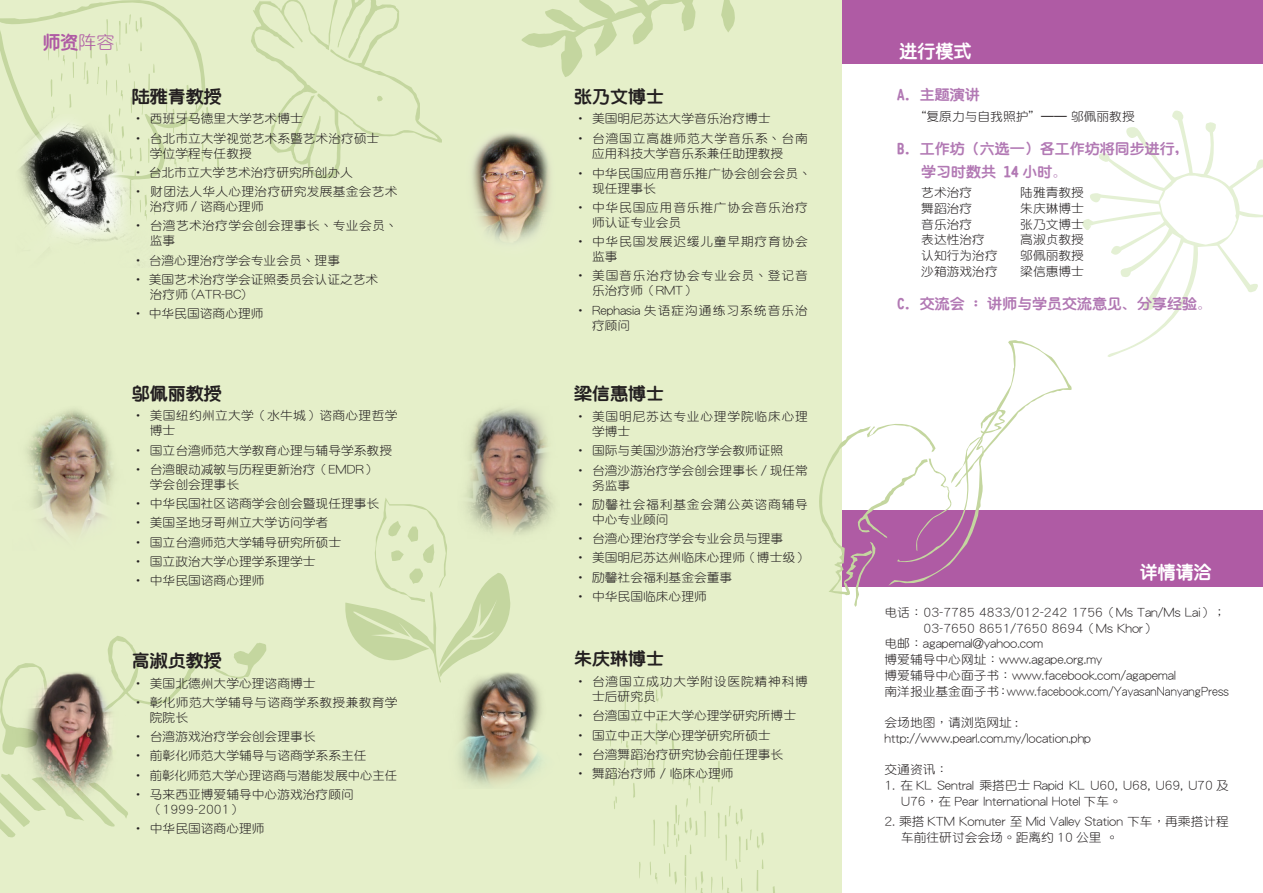
<style>
.page{position:relative;width:1263px;height:893px;background:#fff}
.page>*{position:absolute;margin:0;border:0;box-sizing:border-box;transform-origin:0 0}
.t1{font:800 18px "S Yen Round";color:#fff}
.t2{font:800 18px "S Yen Round";color:#af5ba4}
.t3{font:800 17.1px "S Yen Round";color:#231f20;scale:1.05 1}
.t4{font:800 14.25px "S Yen Round";color:#b279b4;scale:1.05 1}
.t5{font:12.15px/15px "DFP Yuan W3 GB5";color:#231f20;scale:1.05 1}
.t6{font:12.15px/15px "DFP Yuan W3 GB5";letter-spacing:.06em;color:#231f20;scale:1.05 1}
.t7{font:12.15px/15px "DFP Yuan W3 GB5";letter-spacing:.025em;color:#231f20;scale:1.05 1}
.t8{font:12.15px/15px "DFP Yuan W3 GB5";letter-spacing:.02em;color:#231f20;scale:1.05 1}
.t9{font:12.15px/15px "DFP Yuan W3 GB5";letter-spacing:.065em;color:#231f20;scale:1.05 1}
.t10{font:12.15px/15px "DFP Yuan W3 GB5";letter-spacing:.08em;color:#231f20;scale:1.05 1}
.s1{font-family:"DFP Yuan W3 GB5";font-weight:400}
</style>
<div class="page">
<div style="left:842px;top:0;width:421px;height:64px;background:#af5ba4"></div>
<div style="left:0;top:0;width:842px;height:893px;background:#e5efc9"></div>
<svg style="left:217px;top:157px;width:2px;height:12px"></svg>
<svg style="left:0;top:0;width:209px;height:210px"></svg>
<svg style="left:251px;top:0;width:191px;height:179px"></svg>
<svg style="left:0;top:636px;width:266px;height:119px"></svg>
<svg style="left:773px;top:886px;width:2px;height:7px"></svg>
<svg style="left:610px;top:683px;width:154px;height:210px"></svg>
<svg style="left:345px;top:498px;width:165px;height:185px"></svg>
<svg style="left:521px;top:0;width:214px;height:77px"></svg>
<svg style="left:1082px;top:110px;width:181px;height:247px"></svg>
<svg style="left:0;top:774px;width:128px;height:63px"></svg>
<img style="left:9px;top:115px;width:146px;height:151px">
<img style="left:447px;top:659px;width:95px;height:127px">
<img style="left:457px;top:408px;width:97px;height:147px">
<img style="left:471px;top:132px;width:79px;height:110px">
<img style="left:26px;top:409px;width:88px;height:126px">
<img style="left:13px;top:659px;width:115px;height:145px">
<div style="left:842px;top:510px;width:421px;height:77px;background:#af5ba4"></div>
<svg style="left:819px;top:340px;width:253px;height:267px"></svg>
<p class="t2" style="left:43px;top:33px;width:73px">師資<span class="s1">陣容</span></p>
<p class="t3" style="left:132px;top:87px;width:87px">陸雅青教授</p>
<p class="t5" style="left:132px;top:111px;width:164px">• 西班牙馬德裡大學藝術博士</p>
<p class="t5" style="left:132px;top:131px;width:237px">• 台北市立大學視覺藝術系暨藝術治療碩士</p>
<p class="t5" style="left:150px;top:146px;width:99px">學位學程專任教授</p>
<p class="t5" style="left:132px;top:165px;width:212px">• 台北市立大學藝術治療研究所創辦人</p>
<p class="t8" style="left:150px;top:184px;width:237px;text-indent:-18px">• 財團法人華人心理治療研究發展基金會藝術治療師 / 諮商心理師</p>
<p class="t7" style="left:150px;top:218px;width:237px;text-indent:-18px">• 台灣藝術治療學會創會理事長、專業會員、監事</p>
<p class="t5" style="left:132px;top:253px;width:200px">• 台灣心理治療學會專業會員、理事</p>
<p class="t5" style="left:132px;top:272px;width:236px">• 美國藝術治療學會証照委員會認証之藝術</p>
<p class="t5" style="left:150px;top:287px;width:93px">治療師 (ATR-BC)</p>
<p class="t5" style="left:132px;top:306px;width:127px">• 中華民國諮商心理師</p>
<p class="t3" style="left:132px;top:384px;width:87px">鄔佩麗教授</p>
<p class="t7" style="left:150px;top:408px;width:237px;text-indent:-18px">• 美國紐約州立大學（水牛城）諮商心理哲學博士</p>
<p class="t5" style="left:132px;top:443px;width:249px">• 國立台灣師范大學教育心理與輔導學系教授</p>
<p class="t5" style="left:132px;top:462px;width:234px">• 台灣眼動減敏與歷程更新治療（EMDR）</p>
<p class="t5" style="left:150px;top:477px;width:86px">學會創會理事長</p>
<p class="t5" style="left:132px;top:496px;width:237px">• 中華民國社區諮商學會創會暨現任理事長</p>
<p class="t5" style="left:132px;top:515px;width:189px">• 美國聖地牙哥州立大學訪問學者</p>
<p class="t5" style="left:132px;top:535px;width:201px">• 國立台灣師范大學輔導研究所碩士</p>
<p class="t5" style="left:132px;top:554px;width:177px">• 國立政治大學心理學系理學士</p>
<p class="t5" style="left:132px;top:573px;width:128px">• 中華民國諮商心理師</p>
<p class="t3" style="left:132px;top:651px;width:87px">高淑貞教授</p>
<p class="t5" style="left:132px;top:675px;width:177px">• 美國北德州大學心理諮商博士</p>
<p class="t7" style="left:150px;top:695px;width:237px;text-indent:-18px">• 彰化師范大學輔導與諮商學系教授兼教育學院院長</p>
<p class="t5" style="left:132px;top:729px;width:177px">• 台灣游戲治療學會創會理事長</p>
<p class="t5" style="left:132px;top:748px;width:225px">• 前彰化師范大學輔導與諮商學系系主任</p>
<p class="t5" style="left:132px;top:767px;width:254px">• 前彰化師范大學心理諮商與潛能發展中心主任</p>
<p class="t5" style="left:132px;top:787px;width:213px">• 馬來西亞博愛輔導中心游戲治療顧問</p>
<p class="t5" style="left:150px;top:802px;width:90px">（1999-2001）</p>
<p class="t5" style="left:132px;top:821px;width:128px">• 中華民國諮商心理師</p>
<p class="t3" style="left:574px;top:87px;width:87px">張乃文博士</p>
<p class="t5" style="left:574px;top:111px;width:189px">• 美國明尼蘇達大學音樂治療博士</p>
<p class="t5" style="left:574px;top:131px;width:224px;text-align:center">• 台灣國立高雄師范大學音樂系、台南應用科技大學音樂系兼任助理教授</p>
<p class="t5" style="left:592px;top:166px;width:210px;text-indent:-18px">• 中華民國應用音樂推廣協會創會會員、現任理事長</p>
<p class="t6" style="left:592px;top:200px;width:207px;text-indent:-18px">• 中華民國應用音樂推廣協會音樂治療師認証專業會員</p>
<p class="t6" style="left:592px;top:234px;width:207px;text-indent:-18px">• 中華民國發展遲緩兒童早期療育協會監事</p>
<p class="t9" style="left:592px;top:268px;width:207px;text-indent:-18px">• 美國音樂治療協會專業會員、登記音樂治療師（RMT）</p>
<p class="t10" style="left:592px;top:303px;width:207px;text-indent:-18px">• Rephasia 失語症溝通練習系統音樂治療顧問</p>
<p class="t3" style="left:574px;top:385px;width:87px">梁信惠博士</p>
<p class="t6" style="left:592px;top:409px;width:207px;text-indent:-18px">• 美國明尼蘇達專業心理學院臨床心理學博士</p>
<p class="t5" style="left:574px;top:443px;width:201px">• 國際與美國沙游治療學會教師証照</p>
<p class="t5" style="left:592px;top:463px;width:207px;text-indent:-18px">• 台灣沙游治療學會創會理事長 / 現任常務監事</p>
<p class="t6" style="left:592px;top:497px;width:207px;text-indent:-18px">• 勵馨社會福利基金會蒲公英諮商輔導中心專業顧問</p>
<p class="t5" style="left:574px;top:531px;width:201px">• 台灣心理治療學會專業會員與理事</p>
<p class="t5" style="left:574px;top:550px;width:224px">• 美國明尼蘇達州臨床心理師（博士級）</p>
<p class="t5" style="left:574px;top:570px;width:152px">• 勵馨社會福利基金會董事</p>
<p class="t5" style="left:574px;top:589px;width:128px">• 中華民國臨床心理師</p>
<p class="t3" style="left:574px;top:650px;width:87px">朱慶琳博士</p>
<p class="t6" style="left:592px;top:674px;width:207px;text-indent:-18px">• 台灣國立成功大學附設醫院精神科博士后研究員</p>
<p class="t5" style="left:574px;top:708px;width:213px">• 台灣國立中正大學心理學研究所博士</p>
<p class="t5" style="left:574px;top:727px;width:189px">• 國立中正大學心理學研究所碩士</p>
<p class="t5" style="left:574px;top:747px;width:201px">• 台灣舞蹈治療研究協會前任理事長</p>
<p class="t5" style="left:574px;top:766px;width:153px">• 舞蹈治療師 / 臨床心理師</p>
<p class="t1" style="left:899px;top:42px;width:73px">進行模式</p>
<p class="t4" style="left:897px;top:87px;width:80px">A．主題演講</p>
<p class="t5" style="left:914px;top:109px;width:212px">“復原力與自我照護”── 鄔佩麗教授</p>
<p class="t4" style="left:897px;top:141px;width:280px">B．工作坊（六選一）各工作坊將同步進行，</p>
<p class="t4" style="left:921px;top:164px;width:141px">學習時數共 14 小時。</p>
<p class="t5" style="left:921px;top:185px;width:50px">藝術治療</p>
<p class="t5" style="left:1020px;top:185px;width:62px">陸雅青教授</p>
<p class="t5" style="left:921px;top:201px;width:50px">舞蹈治療</p>
<p class="t5" style="left:1020px;top:201px;width:62px">朱慶琳博士</p>
<p class="t5" style="left:921px;top:217px;width:50px">音樂治療</p>
<p class="t5" style="left:1020px;top:217px;width:62px">張乃文博士</p>
<p class="t5" style="left:921px;top:232px;width:62px">表達性治療</p>
<p class="t5" style="left:1020px;top:232px;width:62px">高淑貞教授</p>
<p class="t5" style="left:921px;top:248px;width:74px">認知行為治療</p>
<p class="t5" style="left:1020px;top:248px;width:62px">鄔佩麗教授</p>
<p class="t5" style="left:921px;top:264px;width:74px">沙箱游戲治療</p>
<p class="t5" style="left:1020px;top:264px;width:62px">梁信惠博士</p>
<p class="t4" style="left:897px;top:297px;width:301px">C．交流會 ：講師與學員交流意見、分享經驗。</p>
<p class="t1" style="left:1140px;top:563px;width:73px">詳情請洽</p>
<p class="t5" style="left:884px;top:605px;width:327px">電話： 03-7785 4833/012-242 1756（Ms Tan/Ms Lai）；</p>
<p class="t5" style="left:923px;top:621px;width:223px">03-7650 8651/7650 8694（Ms Khor）</p>
<p class="t5" style="left:884px;top:636px;width:152px">電郵：agapemal@yahoo.com</p>
<p class="t5" style="left:884px;top:652px;width:209px">博愛輔導中心網址：www.agape.org.my</p>
<p class="t5" style="left:884px;top:668px;width:279px">博愛輔導中心面子書：www.facebook.com/agapemal</p>
<p class="t5" style="left:884px;top:684px;width:329px">南洋報業基金面子書：www.facebook.com/YayasanNanyangPress</p>
<p class="t5" style="left:884px;top:715px;width:129px">會場地圖，請瀏覽網址 :</p>
<p class="t5" style="left:884px;top:731px;width:198px">http://www.pearl.com.my/location.php</p>
<p class="t5" style="left:884px;top:762px;width:62px">交通資訊：</p>
<p class="t5" style="left:901px;top:778px;width:314px;line-height:15.8px;text-indent:-16px">1. 在 KL Sentral 乘搭巴士 Rapid KL U60, U68, U69, U70 及<br>U76，在 Pear International Hotel 下車。</p>
<p class="t5" style="left:901px;top:813px;width:314px;line-height:15.8px;text-indent:-16px">2. 乘搭 KTM Komuter 至 Mid Valley Station 下車，再乘搭計程車前往研討會會場。距離約 10 公裡。</p>
</div>
